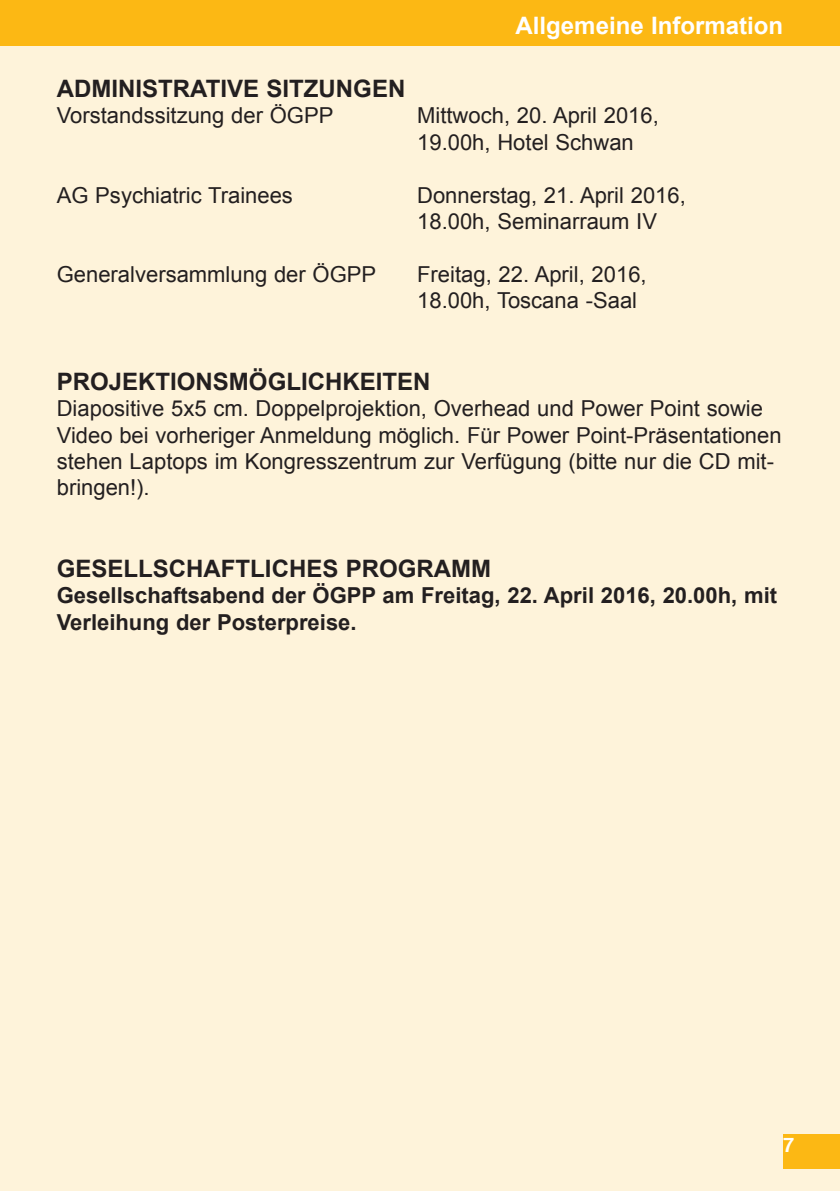
<style>
.page{position:relative;width:840px;height:1191px;background:#fff}
.page>*{position:absolute;margin:0;border:0;box-sizing:border-box;transform-origin:0 0}
.t1{font:700 24px "Arial";color:#231f20}
.t2{font:700 24px "Arial";color:#fff}
.t3{font:22px/26.4px "Arial";color:#231f20}
.t4{font:700 22px/26.4px "Arial";color:#231f20}
.t5{font:700 20px "Helvetica";color:#fff}
</style>
<div class="page">
<div style="left:0;top:0;width:839px;height:1191px;background:#fef3da"></div>
<div style="left:782px;top:1134px;width:57px;height:34px;background:#fcb814"></div>
<div style="left:0;top:0;width:839px;height:45px;background:#fcb814"></div>
<p class="t2" style="left:515px;top:10px;width:269px">Allgemeine Information</p>
<p class="t1" style="left:57px;top:73px;width:350px">ADMINISTRATIVE SITZUNGEN</p>
<p class="t3" style="left:57px;top:103px;width:278px">Vorstandssitzung der ÖGPP</p>
<p class="t3" style="left:417px;top:103px;width:243px">Mittwoch, 20. April 2016,<br>19.00h, Hotel Schwan</p>
<p class="t3" style="left:57px;top:182px;width:237px">AG Psychiatric Trainees</p>
<p class="t3" style="left:417px;top:182px;width:270px">Donnerstag, 21. April 2016,<br>18.00h, Seminarraum IV</p>
<p class="t3" style="left:57px;top:261px;width:321px">Generalversammlung der ÖGPP</p>
<p class="t3" style="left:417px;top:261px;width:231px">Freitag, 22. April, 2016,<br>18.00h, Toscana -Saal</p>
<p class="t1" style="left:57px;top:365px;width:375px">PROJEKTIONSMÖGLICHKEITEN</p>
<p class="t3" style="left:57px;top:395px;width:726px">Diapositive 5x5 cm. Doppelprojektion, Overhead und Power Point sowie Video bei vorheriger Anmeldung möglich. Für Power Point-Präsentationen stehen Laptops im Kongresszentrum zur Verfügung (bitte nur die CD mit&shy;bringen!).</p>
<p class="t1" style="left:57px;top:553px;width:435px">GESELLSCHAFTLICHES PROGRAMM</p>
<p class="t4" style="left:57px;top:583px;width:721px">Gesellschaftsabend der ÖGPP am Freitag, 22. April 2016, 20.00h, mit<br>Verleihung der Posterpreise.</p>
<p class="t5" style="left:782px;top:1127px;width:13px">77</p>
</div>
